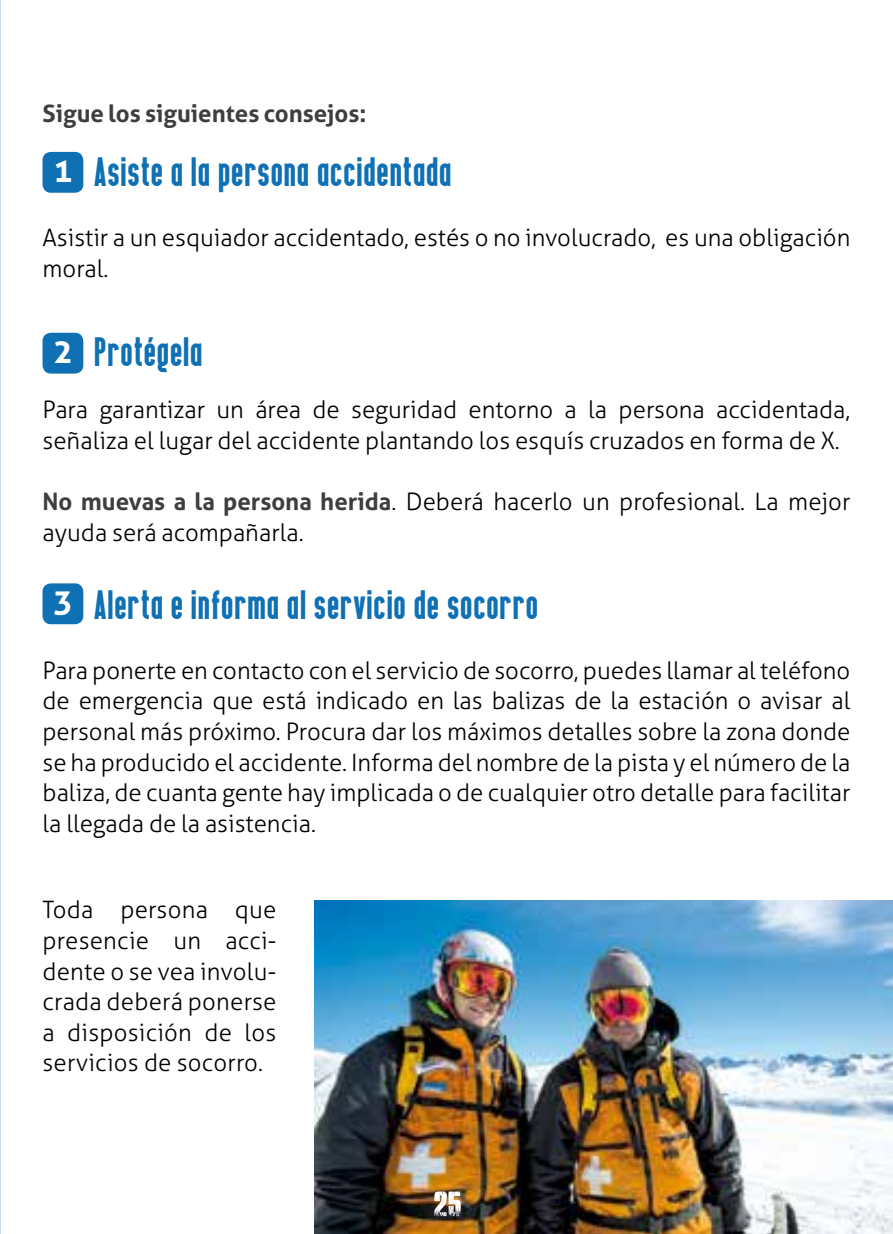
<style>
.page{position:relative;width:893px;height:1234px;background:#fff}
.page>*{position:absolute;margin:0;border:0;box-sizing:border-box;transform-origin:0 0}
.t1{font:42px "Bold Testament";letter-spacing:.02em;color:#0f70b4}
.t2{font:700 33px "Aller";color:#fff}
.t3{font:300 24px/30.6px "Aller";color:#000}
.t4{font:700 24px "Aller";color:#3e3d40}
.s1{font-weight:700;color:#3e3d40}
</style>
<div class="page">
<img style="left:0;top:0;width:1px;height:1233px">
<img style="left:315px;top:900px;width:578px;height:333px">
<svg style="left:434px;top:1190px;width:27px;height:25px"></svg>
<div style="left:43px;top:152px;width:40px;height:41px;background:#0f70b4;border-radius:9px"></div>
<div style="left:43px;top:333px;width:40px;height:40px;background:#0f70b4;border-radius:9px"></div>
<div style="left:43px;top:583px;width:40px;height:41px;background:#0f70b4;border-radius:9px"></div>
<p class="t4" style="left:43px;top:99px;width:326px">Sigue los siguientes consejos:</p>
<h2 class="t2" style="left:53px;top:150px;width:21px">1</h2>
<h1 class="t1" style="left:95px;top:148px;width:359px">Asiste a la persona accidentada</h1>
<p class="t3" style="left:43px;top:223px;width:809px">Asistir a un esquiador accidentado, estés o no involucrado, es una obligación moral.</p>
<h2 class="t2" style="left:53px;top:330px;width:21px">2</h2>
<h1 class="t1" style="left:95px;top:328px;width:110px">Protégela</h1>
<p class="t3" style="left:43px;top:394px;width:809px">Para garantizar un área de seguridad entorno a la persona accidentada, señaliza el lugar del accidente plantando los esquís cruzados en forma de X.</p>
<p class="t3" style="left:43px;top:486px;width:809px"><span class="s1">No muevas a la persona herida</span>. Deberá hacerlo un profesional. La mejor ayuda será acompañarla.</p>
<h2 class="t2" style="left:53px;top:581px;width:21px">3</h2>
<h1 class="t1" style="left:95px;top:580px;width:445px">Alerta e informa al servicio de socorro</h1>
<p class="t3" style="left:43px;top:655px;width:809px;text-align:justify">Para ponerte en contacto con el servicio de socorro, puedes llamar al teléfono de emergencia que está indicado en las balizas de la estación o avisar al personal más próximo. Procura dar los máximos detalles sobre la zona donde se ha producido el accidente. Informa del nombre de la pista y el número de la baliza, de cuanta gente hay implicada o de cualquier otro detalle para facilitar la llegada de la asistencia.</p>
<p class="t3" style="left:43px;top:894px;width:235px;text-align:justify">Toda persona que presencie un acci&shy;dente o se vea involu&shy;crada deberá ponerse a disposición de los servicios de socorro.</p>
</div>
